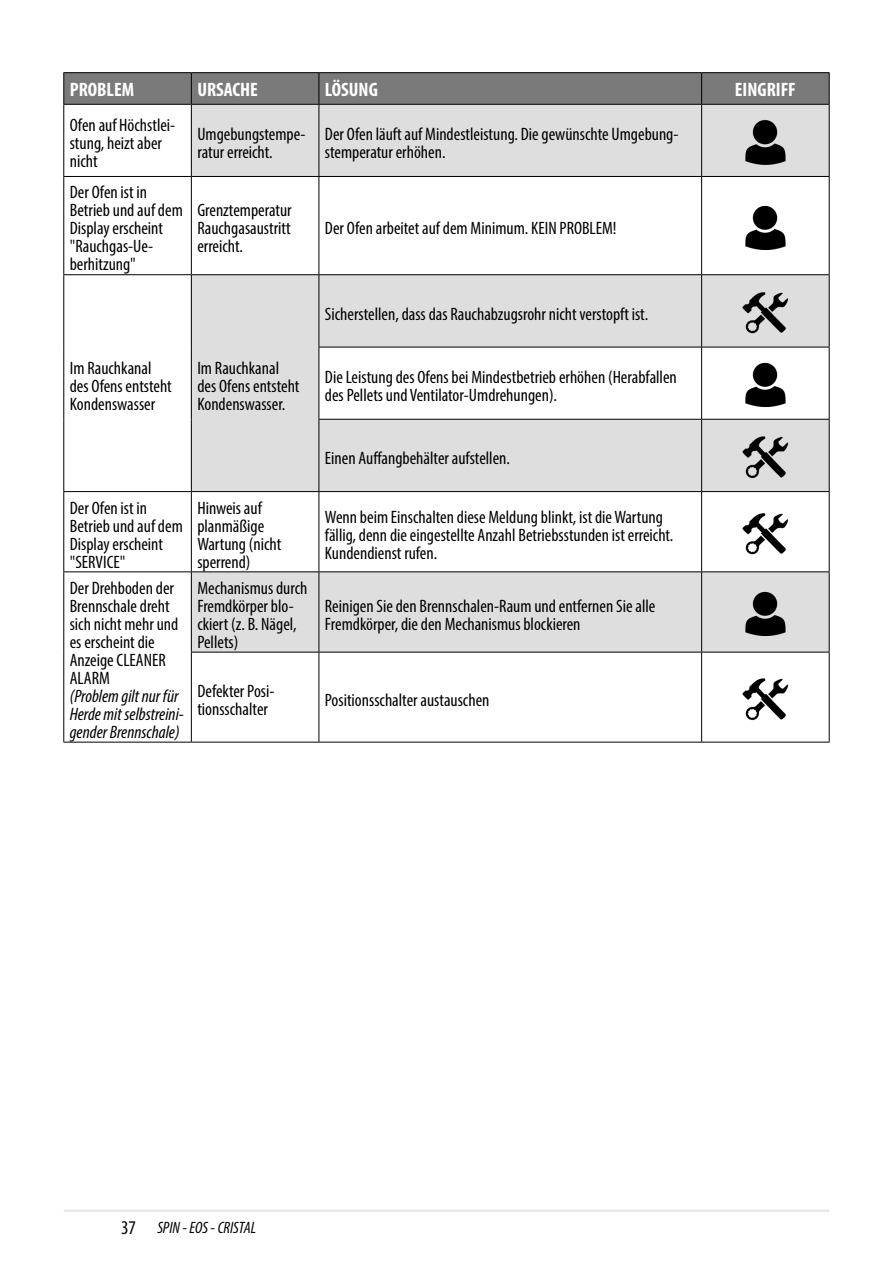
<style>
.page{position:relative;width:893px;height:1263px;background:#fff}
.page>*{position:absolute;margin:0;border:0;box-sizing:border-box;transform-origin:0 0}
.TitoloTabella{font:700 condensed 19.5px "Myriad Pro";color:#fff}
.TestoTabella{font:condensed 18px/18px "Myriad Pro";color:#000}
.TestoTabella-2{font:italic condensed 18px/18px "Myriad Pro";color:#000}
.t1{font:italic condensed 16.5px "Myriad Pro";color:#000}
.s1{font-style:normal;font-size:19.5px}
</style>
<div class="page">
<hr style="left:64px;top:1209px;width:765px;height:3px;background:#e6e6e6">
<svg style="left:64px;top:73px;width:765px;height:31px;background:#787878"></svg>
<svg style="left:64px;top:105px;width:127px;height:637px"></svg>
<svg style="left:192px;top:105px;width:637px;height:547px;fill:#dedede"></svg>
<hr style="left:63px;top:72px;width:128px;height:1px;background:#000">
<hr style="left:63px;top:73px;width:1px;height:31px;background:#000">
<hr style="left:63px;top:104px;width:128px;height:1px;background:#000">
<hr style="left:191px;top:72px;width:128px;height:1px;background:#000">
<hr style="left:191px;top:73px;width:1px;height:31px;background:#000">
<hr style="left:191px;top:104px;width:128px;height:1px;background:#000">
<hr style="left:319px;top:72px;width:383px;height:1px;background:#000">
<hr style="left:319px;top:73px;width:1px;height:31px;background:#000">
<hr style="left:319px;top:104px;width:383px;height:1px;background:#000">
<hr style="left:702px;top:72px;width:128px;height:1px;background:#000">
<hr style="left:701px;top:73px;width:1px;height:31px;background:#000">
<hr style="left:829px;top:73px;width:1px;height:31px;background:#000">
<hr style="left:702px;top:104px;width:128px;height:1px;background:#000">
<hr style="left:63px;top:105px;width:1px;height:71px;background:#000">
<hr style="left:191px;top:105px;width:1px;height:71px;background:#000">
<hr style="left:319px;top:105px;width:1px;height:71px;background:#000">
<hr style="left:701px;top:105px;width:1px;height:71px;background:#000">
<hr style="left:829px;top:105px;width:1px;height:71px;background:#000">
<hr style="left:63px;top:176px;width:128px;height:1px;background:#000">
<hr style="left:63px;top:177px;width:1px;height:97px;background:#000">
<hr style="left:191px;top:176px;width:128px;height:1px;background:#000">
<hr style="left:191px;top:177px;width:1px;height:97px;background:#000">
<hr style="left:319px;top:176px;width:383px;height:1px;background:#000">
<hr style="left:319px;top:177px;width:1px;height:97px;background:#000">
<hr style="left:702px;top:176px;width:128px;height:1px;background:#000">
<hr style="left:701px;top:177px;width:1px;height:97px;background:#000">
<hr style="left:829px;top:177px;width:1px;height:97px;background:#000">
<hr style="left:319px;top:274px;width:383px;height:1px;background:#000">
<hr style="left:702px;top:274px;width:128px;height:1px;background:#000">
<hr style="left:701px;top:275px;width:1px;height:72px;background:#000">
<hr style="left:829px;top:275px;width:1px;height:72px;background:#000">
<hr style="left:319px;top:347px;width:383px;height:1px;background:#000">
<hr style="left:702px;top:347px;width:128px;height:1px;background:#000">
<hr style="left:701px;top:347px;width:1px;height:72px;background:#000">
<hr style="left:829px;top:347px;width:1px;height:72px;background:#000">
<hr style="left:319px;top:419px;width:383px;height:1px;background:#000">
<hr style="left:702px;top:419px;width:128px;height:1px;background:#000">
<hr style="left:701px;top:420px;width:1px;height:71px;background:#000">
<hr style="left:829px;top:420px;width:1px;height:71px;background:#000">
<hr style="left:63px;top:492px;width:1px;height:79px;background:#000">
<hr style="left:191px;top:492px;width:1px;height:79px;background:#000">
<hr style="left:319px;top:491px;width:383px;height:1px;background:#000">
<hr style="left:319px;top:492px;width:1px;height:79px;background:#000">
<hr style="left:702px;top:491px;width:128px;height:1px;background:#000">
<hr style="left:701px;top:492px;width:1px;height:79px;background:#000">
<hr style="left:829px;top:492px;width:1px;height:79px;background:#000">
<hr style="left:191px;top:571px;width:128px;height:1px;background:#000">
<hr style="left:319px;top:571px;width:383px;height:1px;background:#000">
<hr style="left:319px;top:572px;width:1px;height:80px;background:#000">
<hr style="left:702px;top:571px;width:128px;height:1px;background:#000">
<hr style="left:701px;top:572px;width:1px;height:80px;background:#000">
<hr style="left:829px;top:572px;width:1px;height:80px;background:#000">
<hr style="left:191px;top:652px;width:128px;height:1px;background:#000">
<hr style="left:191px;top:742px;width:128px;height:1px;background:#000">
<hr style="left:319px;top:652px;width:383px;height:1px;background:#000">
<hr style="left:319px;top:652px;width:1px;height:90px;background:#000">
<hr style="left:319px;top:742px;width:383px;height:1px;background:#000">
<hr style="left:702px;top:652px;width:128px;height:1px;background:#000">
<hr style="left:701px;top:652px;width:1px;height:90px;background:#000">
<hr style="left:829px;top:652px;width:1px;height:90px;background:#000">
<hr style="left:702px;top:742px;width:128px;height:1px;background:#000">
<hr style="left:63px;top:571px;width:128px;height:1px;background:#000">
<hr style="left:63px;top:572px;width:1px;height:80px;background:#000">
<hr style="left:191px;top:572px;width:1px;height:80px;background:#000">
<hr style="left:63px;top:652px;width:1px;height:90px;background:#000">
<hr style="left:191px;top:652px;width:1px;height:90px;background:#000">
<hr style="left:63px;top:742px;width:128px;height:1px;background:#000">
<hr style="left:191px;top:274px;width:128px;height:1px;background:#000">
<hr style="left:319px;top:275px;width:1px;height:72px;background:#000">
<hr style="left:319px;top:347px;width:1px;height:72px;background:#000">
<hr style="left:319px;top:420px;width:1px;height:71px;background:#000">
<hr style="left:191px;top:491px;width:128px;height:1px;background:#000">
<hr style="left:63px;top:274px;width:128px;height:1px;background:#000">
<hr style="left:63px;top:275px;width:1px;height:72px;background:#000">
<hr style="left:191px;top:275px;width:1px;height:72px;background:#000">
<hr style="left:63px;top:347px;width:1px;height:72px;background:#000">
<hr style="left:191px;top:347px;width:1px;height:72px;background:#000">
<hr style="left:63px;top:419px;width:1px;height:72px;background:#000">
<hr style="left:191px;top:419px;width:1px;height:72px;background:#000">
<hr style="left:63px;top:491px;width:128px;height:1px;background:#000">
<img style="left:736px;top:113px;width:59px;height:59px">
<img style="left:736px;top:198px;width:59px;height:59px">
<img style="left:736px;top:283px;width:59px;height:60px">
<img style="left:736px;top:356px;width:59px;height:59px">
<img style="left:736px;top:428px;width:59px;height:59px">
<img style="left:736px;top:504px;width:59px;height:60px">
<img style="left:736px;top:584px;width:59px;height:60px">
<img style="left:742px;top:678px;width:47px;height:43px">
<p class="TitoloTabella" style="left:70px;top:77px;width:66px">PROBLEM</p>
<p class="TitoloTabella" style="left:197px;top:77px;width:62px">URSACHE</p>
<p class="TitoloTabella" style="left:325px;top:77px;width:54px">LÖSUNG</p>
<p class="TitoloTabella" style="left:735px;top:77px;width:63px">EINGRIFF</p>
<p class="TestoTabella" style="left:70px;top:116px;width:107px">Ofen auf Höchstlei&shy;stung, heizt aber nicht</p>
<p class="TestoTabella" style="left:197px;top:125px;width:110px">Umgebungstempe&shy;ratur erreicht.</p>
<p class="TestoTabella" style="left:325px;top:125px;width:355px">Der Ofen läuft auf Mindestleistung. Die gewünschte Umgebung&shy;stemperatur erhöhen.</p>
<p class="TestoTabella" style="left:70px;top:183px;width:115px">Der Ofen ist in<br>Betrieb und auf dem<br>Display erscheint "Rauchgas-Ue&shy;berhitzung"</p>
<p class="TestoTabella" style="left:197px;top:201px;width:96px;text-align:justify">Grenztemperatur Rauchgasaustritt erreicht.</p>
<p class="TestoTabella" style="left:325px;top:219px;width:293px">Der Ofen arbeitet auf dem Minimum. KEIN PROBLEM!</p>
<p class="TestoTabella" style="left:70px;top:359px;width:104px">Im Rauchkanal des Ofens entsteht<br>Kondenswasser</p>
<p class="TestoTabella" style="left:197px;top:359px;width:104px">Im Rauchkanal des Ofens entsteht<br>Kondenswasser.</p>
<p class="TestoTabella" style="left:325px;top:305px;width:325px">Sicherstellen, dass das Rauchabzugsrohr nicht verstopft ist.</p>
<p class="TestoTabella" style="left:325px;top:368px;width:353px">Die Leistung des Ofens bei Mindestbetrieb erhöhen (Herabfallen des Pellets und Ventilator-Umdrehungen).</p>
<p class="TestoTabella" style="left:325px;top:449px;width:187px">Einen Auffangbehälter aufstellen.</p>
<p class="TestoTabella" style="left:70px;top:498px;width:115px">Der Ofen ist in<br>Betrieb und auf dem<br>Display erscheint "SERVICE"</p>
<p class="TestoTabella" style="left:197px;top:498px;width:85px">Hinweis auf planmäßige<br>Wartung (nicht sperrend)</p>
<p class="TestoTabella" style="left:325px;top:507px;width:350px">Wenn beim Einschalten diese Meldung blinkt, ist die Wartung fällig, denn die eingestellte Anzahl Betriebsstunden ist erreicht.<br>Kundendienst rufen.</p>
<p class="TestoTabella" style="left:70px;top:579px;width:110px">Der Drehboden der<br>Brennschale dreht sich nicht mehr und es erscheint die<br>Anzeige CLEANER<br>ALARM</p>
<p class="TestoTabella-2" style="left:70px;top:687px;width:116px">(Problem gilt nur für<br>Herde mit selbstreini&shy;gender Brennschale)</p>
<p class="TestoTabella" style="left:197px;top:579px;width:112px">Mechanismus durch<br>Fremdkörper blo&shy;ckiert (z. B. Nägel,<br>Pellets)</p>
<p class="TestoTabella" style="left:325px;top:597px;width:332px">Reinigen Sie den Brennschalen-Raum und entfernen Sie alle<br>Fremdkörper, die den Mechanismus blockieren</p>
<p class="TestoTabella" style="left:197px;top:682px;width:79px">Defekter Posi&shy;tionsschalter</p>
<p class="TestoTabella" style="left:325px;top:691px;width:166px">Positionsschalter austauschen</p>
<p class="t1" style="left:121px;top:1217px;width:136px"><span class="s1">37</span> SPIN - EOS - CRISTAL</p>
</div>
